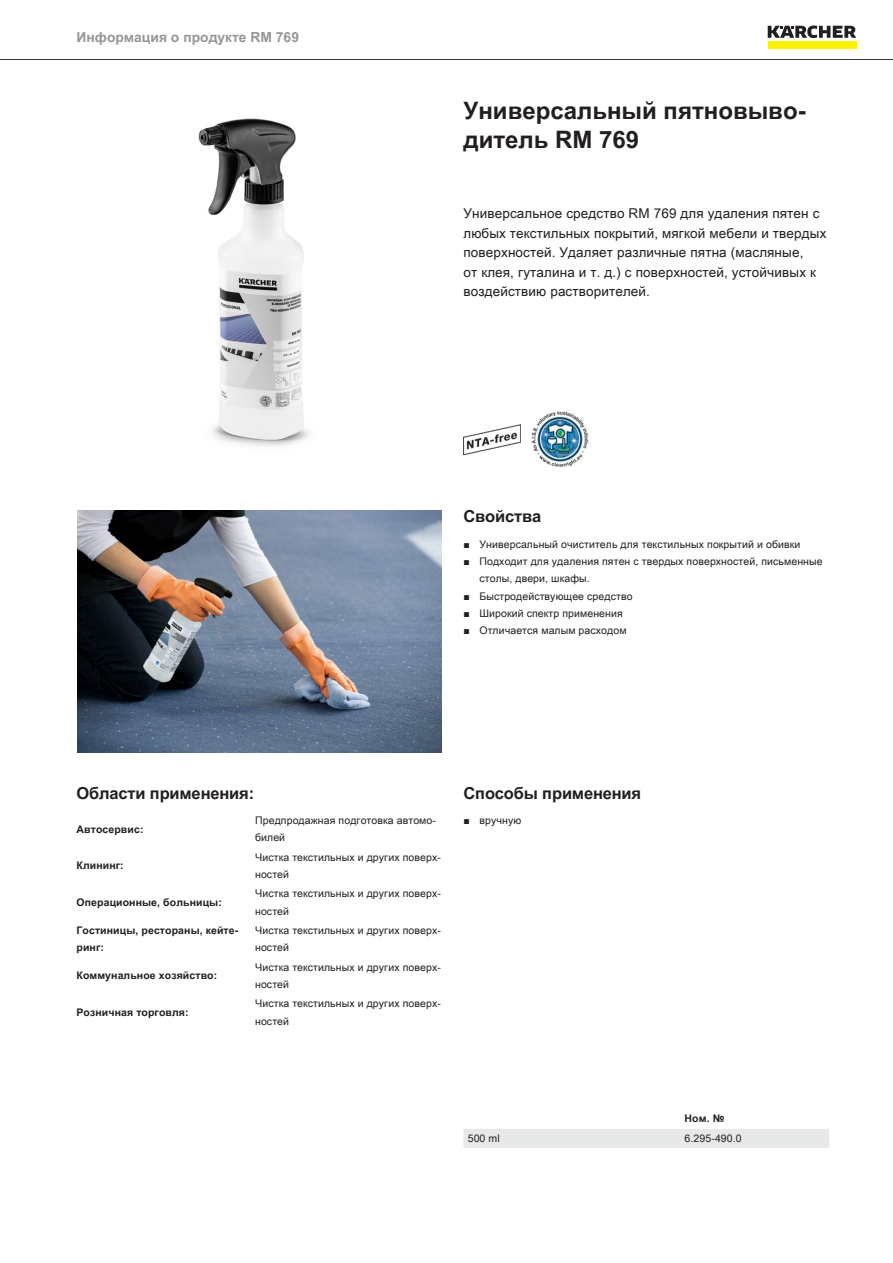
<style>
.page{position:relative;width:893px;height:1263px;background:#fff}
.page>*{position:absolute;margin:0;border:0;box-sizing:border-box;transform-origin:0 0}
.t1{font:700 24px/28.8px "Arial Unicode MS";color:#231f20}
.t2{font:700 16.5px "Arial Unicode MS";letter-spacing:-.01em;color:#231f20}
.t3{font:700 13.8px "Arial Unicode MS";color:#949698}
.t4{font:13.5px/19.5px "Arial Unicode MS";letter-spacing:.01em;color:#231f20}
.t5{font:10.5px/17.2px "Arial Unicode MS";letter-spacing:.01em;color:#231f20}
.t6{font:700 10.5px/17.2px "Arial Unicode MS";letter-spacing:.01em;color:#231f20}
.s1{font-family:"Arial"}
</style>
<div class="page">
<hr style="left:0;top:59px;width:893px;height:1px;background:#231f20">
<div style="left:768px;top:42px;width:88px;height:7px;background:#fff200"></div>
<svg style="left:768px;top:26px;width:88px;height:12px"></svg>
<img style="left:198px;top:118px;width:112px;height:328px">
<img style="left:463px;top:424px;width:57px;height:30px">
<img style="left:531px;top:411px;width:57px;height:56px">
<img style="left:78px;top:510px;width:363px;height:243px">
<div style="left:463px;top:1129px;width:366px;height:19px;background:#e7e8e8"></div>
<h3 class="t3" style="left:77px;top:27px;width:224px">Информация о продукте RM 769</h3>
<h1 class="t1" style="left:463px;top:97px;width:344px">Универсальный пятновыво&shy;дитель RM 769</h1>
<p class="t4" style="left:463px;top:203px;width:364px">Универсальное средство RM 769 для удаления пятен с любых текстильных покрытий, мягкой мебели и твердых поверхностей. Удаляет различные пятна (масляные,<br>от клея, гуталина и т. д.) с поверхностей, устойчивых к воздействию растворителей.</p>
<h2 class="t2" style="left:463px;top:504px;width:79px">Свойства</h2>
<p class="t5" style="left:463px;top:535px;width:338px"><span class="s1">■</span> Универсальный очиститель для текстильных покрытий и обивки</p>
<p class="t5" style="left:479px;top:553px;width:345px;text-indent:-16px"><span class="s1">■</span> Подходит для удаления пятен с твердых поверхностей, письменные столы, двери, шкафы.</p>
<p class="t5" style="left:463px;top:587px;width:170px"><span class="s1">■</span> Быстродействующее средство</p>
<p class="t5" style="left:463px;top:604px;width:161px"><span class="s1">■</span> Широкий спектр применения</p>
<p class="t5" style="left:463px;top:622px;width:165px"><span class="s1">■</span> Отличается малым расходом</p>
<h2 class="t2" style="left:77px;top:780px;width:179px">Области применения:</h2>
<p class="t6" style="left:77px;top:820px;width:68px">Автосервис:</p>
<p class="t5" style="left:255px;top:811px;width:182px">Предпродажная подготовка автомо&shy;билей</p>
<p class="t6" style="left:77px;top:857px;width:49px">Клининг:</p>
<p class="t5" style="left:255px;top:848px;width:187px">Чистка текстильных и других поверх&shy;ностей</p>
<p class="t6" style="left:77px;top:894px;width:147px">Операционные, больницы:</p>
<p class="t5" style="left:255px;top:885px;width:187px">Чистка текстильных и других поверх&shy;ностей</p>
<p class="t6" style="left:77px;top:922px;width:163px">Гостиницы, рестораны, кейте&shy;ринг:</p>
<p class="t5" style="left:255px;top:921px;width:187px">Чистка текстильных и других поверх&shy;ностей</p>
<p class="t6" style="left:77px;top:967px;width:142px">Коммунальное хозяйство:</p>
<p class="t5" style="left:255px;top:958px;width:187px">Чистка текстильных и других поверх&shy;ностей</p>
<p class="t6" style="left:77px;top:1004px;width:114px">Розничная торговля:</p>
<p class="t5" style="left:255px;top:995px;width:187px">Чистка текстильных и других поверх&shy;ностей</p>
<h2 class="t2" style="left:463px;top:780px;width:179px">Способы применения</h2>
<p class="t5" style="left:463px;top:812px;width:59px"><span class="s1">■</span> вручную</p>
<p class="t6" style="left:685px;top:1110px;width:41px">Ном. №</p>
<p class="t5" style="left:468px;top:1129px;width:34px">500 ml</p>
<p class="t5" style="left:685px;top:1129px;width:59px">6.295-490.0</p>
</div>
